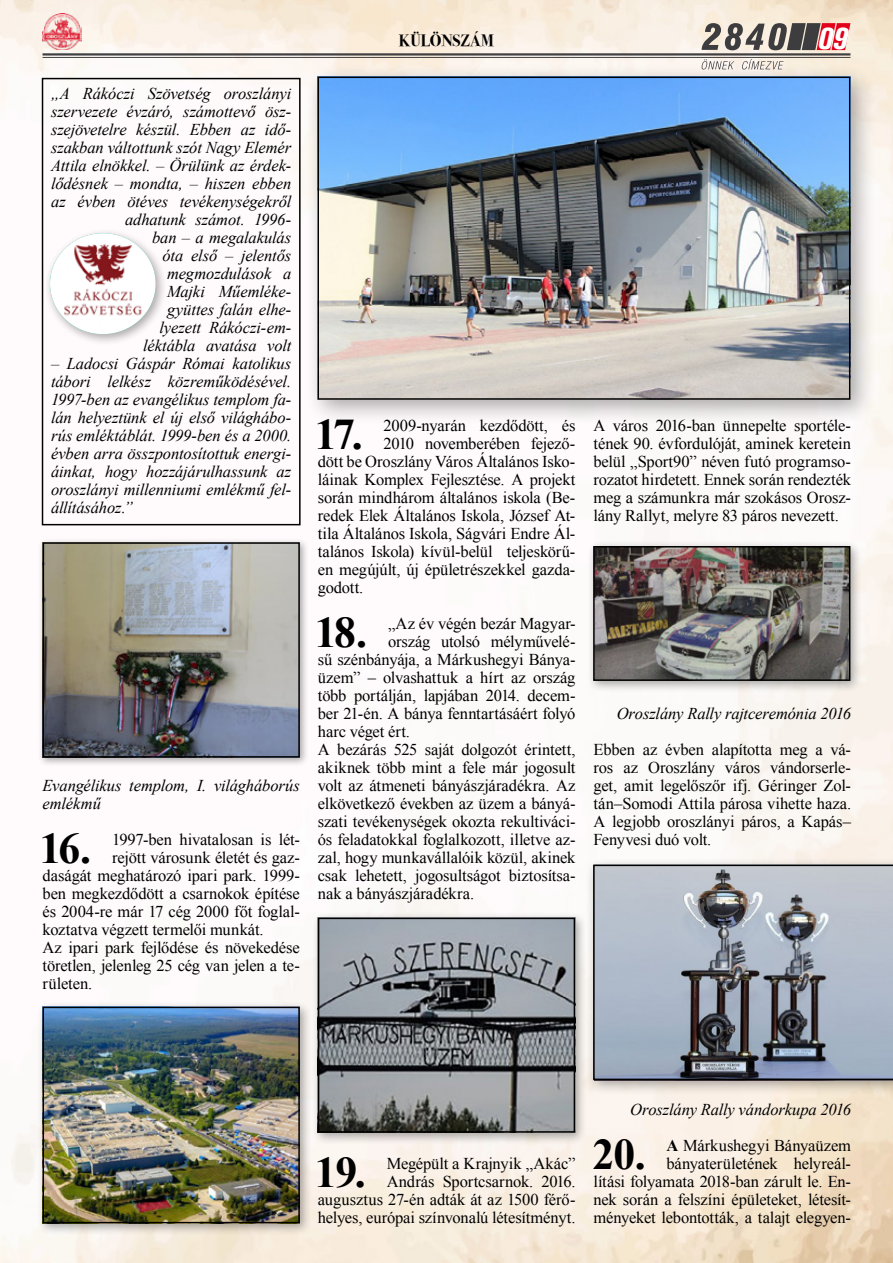
<style>
.page{position:relative;width:893px;height:1263px;background:#fff}
.page>*{position:absolute;margin:0;border:0;box-sizing:border-box;transform-origin:0 0}
.t1{font:700 43.65px "Times New Roman";letter-spacing:-.055em;color:#000}
.t2{font:italic 700 30px "Akzidenz Grotesk Cn X PFL";color:#fff}
.t3{font:16.5px/18px "Times New Roman";letter-spacing:-.01em;color:#000;text-align:right}
.t4{font:italic 16.5px/18px "Times New Roman";letter-spacing:-.01em;color:#000;text-align:right}
.t5{font:700 16.5px "Bodoni Svty Two ITCTT";color:#000}
.s1{font-weight:700}
</style>
<div class="page">
<img style="left:0;top:0;width:893px;height:1263px">
<img style="left:43px;top:14px;width:39px;height:36px">
<div style="left:44px;top:227px;width:124px;height:119px;background:#000;opacity:.33"></div>
<img style="left:50px;top:233px;width:106px;height:101px">
<div style="left:38px;top:537px;width:271px;height:230px;background:#000;opacity:.33"></div>
<img style="left:46px;top:545px;width:251px;height:210px">
<div style="left:43px;top:542px;width:257px;height:216px;border:2px solid #000"></div>
<div style="left:312px;top:912px;width:275px;height:233px;background:#000;opacity:.33"></div>
<img style="left:321px;top:921px;width:251px;height:209px">
<div style="left:318px;top:918px;width:257px;height:215px;border:2px solid #000"></div>
<div style="left:304px;top:63px;width:572px;height:363px;background:#000;opacity:.33"></div>
<img style="left:320px;top:80px;width:527px;height:317px">
<div style="left:317px;top:77px;width:533px;height:323px;border:2px solid #000"></div>
<div style="left:587px;top:540px;width:276px;height:153px;background:#000;opacity:.33"></div>
<img style="left:596px;top:549px;width:251px;height:129px">
<div style="left:593px;top:546px;width:257px;height:135px;border:2px solid #000"></div>
<div style="left:37px;top:1001px;width:275px;height:234px;background:#000;opacity:.33"></div>
<img style="left:46px;top:1010px;width:251px;height:210px">
<div style="left:43px;top:1007px;width:257px;height:216px;border:2px solid #000"></div>
<div style="left:585px;top:856px;width:308px;height:239px;background:#000;opacity:.33"></div>
<svg style="left:593px;top:864px;width:300px;height:216px;background:#969eaa"></svg>
<div style="left:42px;top:78px;width:259px;height:447px;border:2px solid #000"></div>
<svg style="left:702px;top:23px;width:148px;height:27px;background:#9b6e6e"></svg>
<svg style="left:702px;top:59px;width:32px;height:10px"></svg>
<svg style="left:742px;top:59px;width:41px;height:10px"></svg>
<hr style="left:43px;top:53px;width:807px;height:3px;background:#414042">
<hr style="left:43px;top:57px;width:807px;height:1px;background:#414042">
<p class="t4" style="left:51px;top:84px;width:242px">„A Rákóczi Szövetség oroszlányi szervezete évzáró, számottevő ös - szejövetelre készül. Ebben az idő&shy;szakban váltottunk szót Nagy Elemér<br>Attila elnökkel. – Örülünk az érdek&shy;lődésnek – mondta, – hiszen ebben az évben ötéves tevékenységekről adhatunk számot. 1996-<br>ban – a megalakulás<br>óta első – jelentős<br>megmozdulások a<br>Majki Műemléke-<br>gyüttes falán elhe-<br>lyezett Rákóczi-em-<br>léktábla avatása volt</p>
<p class="t4" style="left:51px;top:354px;width:242px;text-align:justify">– Ladocsi Gáspár Római katolikus tábori lelkész közreműködésével.<br>1997-ben az evangélikus templom fa&shy;lán helyeztünk el új első világhábo&shy;rús emléktáblát. 1999-ben és a 2000. évben arra összpontosítottuk energi&shy;áinkat, hogy hozzájárulhassunk az oroszlányi millenniumi emlékmű fel&shy;állításához.”</p>
<p class="t4" style="left:43px;top:776px;width:259px;text-align:left">Evangélikus templom, I. világháborús emlékmű</p>
<h1 class="t1" style="left:40px;top:818px;width:53px">16.</h1>
<p class="t3" style="left:112px;top:830px;width:189px">1997-ben hivatalosan is lét-</p>
<p class="t3" style="left:112px;top:848px;width:189px">rejött városunk életét és gaz-</p>
<p class="t3" style="left:43px;top:866px;width:259px">daságát meghatározó ipari park. 1999-</p>
<p class="t3" style="left:43px;top:884px;width:259px">ben megkezdődött a csarnokok építése</p>
<p class="t3" style="left:43px;top:902px;width:259px">és 2004-re már 17 cég 2000 főt foglal-</p>
<p class="t3" style="left:43px;top:920px;width:223px">koztatva végzett termelői munkát.</p>
<p class="t3" style="left:43px;top:938px;width:259px">Az ipari park fejlődése és növekedése</p>
<p class="t3" style="left:43px;top:956px;width:259px">töretlen, jelenleg 25 cég van jelen a te-</p>
<p class="t3" style="left:43px;top:974px;width:51px">rületen.</p>
<p class="t5" style="left:399px;top:27px;width:97px">KÜLÖNSZÁM</p>
<h2 class="t2" style="left:817px;top:20px;width:32px">09</h2>
<h1 class="t1" style="left:315px;top:404px;width:49px">17.</h1>
<p class="t3" style="left:384px;top:416px;width:193px">2009-nyarán kezdődött, és</p>
<p class="t3" style="left:384px;top:434px;width:193px">2010 novemberében fejező-</p>
<p class="t3" style="left:318px;top:452px;width:259px">dött be Oroszlány Város Általános Isko-</p>
<p class="t3" style="left:318px;top:470px;width:259px">láinak Komplex Fejlesztése. A projekt</p>
<p class="t3" style="left:318px;top:488px;width:259px">során mindhárom általános iskola (Be-</p>
<p class="t3" style="left:318px;top:506px;width:259px">redek Elek Általános Iskola, József At-</p>
<p class="t3" style="left:318px;top:524px;width:259px">tila Általános Iskola, Ságvári Endre Ál-</p>
<p class="t3" style="left:318px;top:542px;width:259px">talános Iskola) kívül-belül teljeskörű-</p>
<p class="t3" style="left:318px;top:560px;width:259px">en megújúlt, új épületrészekkel gazda-</p>
<p class="t3" style="left:318px;top:578px;width:47px">godott.</p>
<h1 class="t1" style="left:315px;top:602px;width:54px">18.</h1>
<p class="t3" style="left:388px;top:614px;width:189px">„Az év végén bezár Magyar-</p>
<p class="t3" style="left:388px;top:632px;width:189px">ország utolsó mélyművelé-</p>
<p class="t3" style="left:318px;top:650px;width:259px">sű szénbányája, a Márkushegyi Bánya-</p>
<p class="t3" style="left:318px;top:668px;width:259px">üzem” – olvashattuk a hírt az ország</p>
<p class="t3" style="left:318px;top:686px;width:259px">több portálján, lapjában 2014. decem-</p>
<p class="t3" style="left:318px;top:704px;width:259px">ber 21-én. A bánya fenntartásáért folyó</p>
<p class="t3" style="left:318px;top:722px;width:94px">harc véget ért.</p>
<p class="t3" style="left:318px;top:740px;width:259px">A bezárás 525 saját dolgozót érintett,</p>
<p class="t3" style="left:318px;top:758px;width:259px">akiknek több mint a fele már jogosult</p>
<p class="t3" style="left:318px;top:776px;width:259px">volt az átmeneti bányászjáradékra. Az</p>
<p class="t3" style="left:318px;top:794px;width:259px">elkövetkező években az üzem a bányá-</p>
<p class="t3" style="left:318px;top:812px;width:259px">szati tevékenységek okozta rekultiváci-</p>
<p class="t3" style="left:318px;top:830px;width:259px">ós feladatokkal foglalkozott, illetve az-</p>
<p class="t3" style="left:318px;top:848px;width:259px">zal, hogy munkavállalóik közül, akinek</p>
<p class="t3" style="left:318px;top:866px;width:259px">csak lehetett, jogosultságot biztosítsa-</p>
<p class="t3" style="left:318px;top:884px;width:158px">nak a bányászjáradékra.</p>
<p class="t3" style="left:593px;top:416px;width:259px;text-align:justify">A város 2016-ban ünnepelte sportéle&shy;tének 90. évfordulóját, aminek keretein belül „Sport90” néven futó programso&shy;rozatot hirdetett. Ennek során rendezték meg a számunkra már szokásos Orosz&shy;lány Rallyt, melyre 83 páros nevezett.</p>
<p class="t4" style="left:617px;top:704px;width:236px">Oroszlány Rally rajtceremónia 2016</p>
<p class="t3" style="left:593px;top:740px;width:259px;text-align:justify">Ebben az évben alapította meg a vá&shy;ros az Oroszlány város vándorserle&shy;get, amit legelőszőr ifj. Géringer Zol&shy;tán–Somodi Attila párosa vihette haza.<br>A legjobb oroszlányi páros, a Kapás– Fenyvesi duó volt.</p>
<p class="t3" style="left:318px;top:1154px;width:259px">Megépült a Krajnyik „Akác”<br>András Sportcsarnok. 2016. augusztus 27-én adták át az 1500 férő&shy;helyes, európai színvonalú létesítményt.</p>
<h1 class="t1" style="left:315px;top:1142px;width:52px">19.</h1>
<p class="t4" style="left:630px;top:1100px;width:222px">Oroszlány Rally vándorkupa 2016</p>
<h1 class="t1" style="left:592px;top:1124px;width:55px">20.</h1>
<p class="t3" style="left:593px;top:1136px;width:259px"><span class="s1">A</span> Márkushegyi Bányaüzem bányaterületének helyreál-<br>lítási folyamata 2018-ban zárult le. En&shy;nek során a felszíni épületeket, létesít&shy;ményeket lebontották, a talajt elegyen-</p>
</div>
